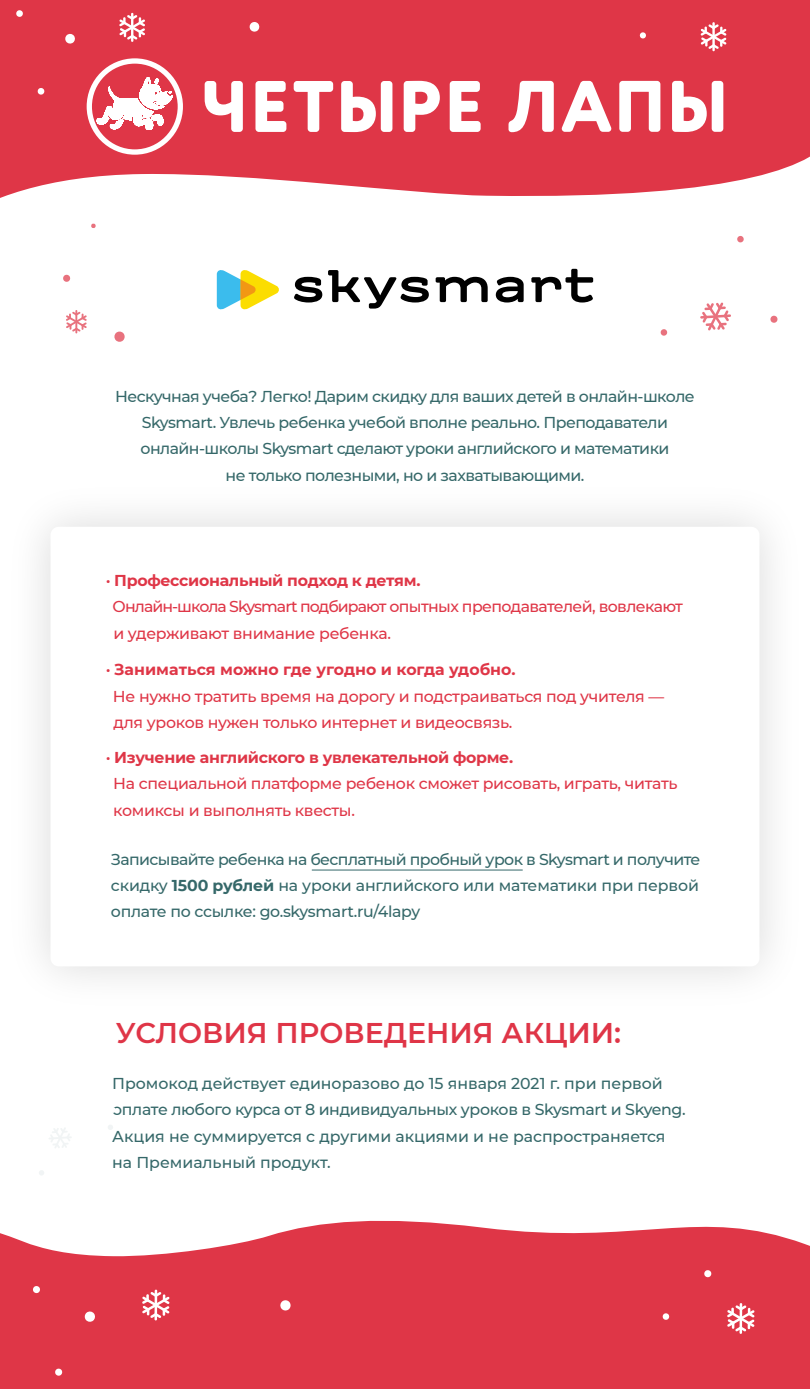
<style>
.page{position:relative;width:810px;height:1389px;background:#fff}
.page>*{position:absolute;margin:0;border:0;box-sizing:border-box;transform-origin:0 0}
.t1{font:600 28.5px "Montserrat";color:#df3547}
.t2{font:500 15.75px/26.2px "Montserrat";letter-spacing:-.03em;color:#356869;text-align:center}
.t3{font:500 15.75px/26.2px "Montserrat";letter-spacing:-.02em;color:#df3647}
.t4{font:500 15.75px/26.2px "Montserrat";color:#356869}
.t5{font:500 15.75px/26.2px "Montserrat";letter-spacing:-.04em;color:#df3647}
.s1{font-weight:700}
</style>
<div class="page">
<div style="left:0;top:0;width:810px;height:223px;background:#df3647"></div>
<svg style="left:119px;top:13px;width:26px;height:29px"></svg>
<svg style="left:701px;top:22px;width:26px;height:29px"></svg>
<svg style="left:65px;top:33px;width:10px;height:11px"></svg>
<svg style="left:249px;top:22px;width:11px;height:10px"></svg>
<svg style="left:639px;top:32px;width:7px;height:7px"></svg>
<svg style="left:16px;top:10px;width:7px;height:7px"></svg>
<svg style="left:37px;top:88px;width:8px;height:7px"></svg>
<svg style="left:87px;top:58px;width:96px;height:51px"></svg>
<svg style="left:205px;top:81px;width:38px;height:28px"></svg>
<svg style="left:255px;top:81px;width:31px;height:28px"></svg>
<svg style="left:294px;top:81px;width:39px;height:28px"></svg>
<svg style="left:341px;top:81px;width:51px;height:28px"></svg>
<svg style="left:404px;top:81px;width:36px;height:28px"></svg>
<svg style="left:450px;top:81px;width:30px;height:28px"></svg>
<svg style="left:517px;top:81px;width:37px;height:28px"></svg>
<svg style="left:569px;top:81px;width:35px;height:28px"></svg>
<svg style="left:619px;top:81px;width:41px;height:28px"></svg>
<svg style="left:672px;top:81px;width:51px;height:28px"></svg>
<svg style="left:0;top:109px;width:810px;height:225px;fill:#fff"></svg>
<svg style="left:0;top:1220px;width:810px;height:169px;background:#e14858"></svg>
<svg style="left:66px;top:310px;width:21px;height:23px"></svg>
<svg style="left:700px;top:302px;width:31px;height:29px"></svg>
<svg style="left:114px;top:331px;width:11px;height:11px"></svg>
<svg style="left:91px;top:224px;width:5px;height:4px"></svg>
<svg style="left:660px;top:329px;width:8px;height:7px"></svg>
<svg style="left:737px;top:235px;width:7px;height:8px"></svg>
<svg style="left:770px;top:315px;width:8px;height:8px"></svg>
<svg style="left:63px;top:274px;width:8px;height:8px"></svg>
<svg style="left:49px;top:1128px;width:23px;height:20px"></svg>
<svg style="left:39px;top:1170px;width:5px;height:5px"></svg>
<svg style="left:108px;top:1125px;width:5px;height:5px"></svg>
<svg style="left:142px;top:1289px;width:28px;height:31px"></svg>
<svg style="left:727px;top:1303px;width:28px;height:31px"></svg>
<svg style="left:84px;top:1311px;width:12px;height:11px"></svg>
<svg style="left:280px;top:1299px;width:11px;height:12px"></svg>
<svg style="left:662px;top:1313px;width:8px;height:7px"></svg>
<svg style="left:32px;top:1285px;width:9px;height:8px"></svg>
<svg style="left:55px;top:1368px;width:8px;height:8px"></svg>
<svg style="left:704px;top:1269px;width:8px;height:8px"></svg>
<svg style="left:217px;top:269px;width:63px;height:42px"></svg>
<svg style="left:294px;top:277px;width:28px;height:25px"></svg>
<svg style="left:328px;top:270px;width:101px;height:39px"></svg>
<svg style="left:436px;top:277px;width:52px;height:25px"></svg>
<svg style="left:496px;top:277px;width:28px;height:25px"></svg>
<svg style="left:531px;top:269px;width:62px;height:33px"></svg>
<hr style="left:312px;top:869px;width:211px;height:1px;background:#356869">
<p class="t2" style="left:115px;top:382px;width:581px">Нескучная учеба? Легко! Дарим скидку для ваших детей в онлайн-школе Skysmart. Увлечь ребенка учебой вполне реально. Преподаватели онлайн-школы Skysmart сделают уроки английского и математики<br>не только полезными, но и захватывающими.</p>
<p class="t5" style="left:113px;top:567px;width:572px;text-indent:-7px">• <span class="s1">Профессиональный подход к детям.<br></span>Онлайн-школа Skysmart подбирают опытных преподавателей, вовлекают и удерживают внимание ребенка.</p>
<p class="t3" style="left:113px;top:656px;width:553px;text-indent:-7px">• <span class="s1">Заниматься можно где угодно и когда удобно.<br></span>Не нужно тратить время на дорогу и подстраиваться под учителя — для уроков нужен только интернет и видеосвязь.</p>
<p class="t3" style="left:113px;top:744px;width:566px;text-indent:-8px">• <span class="s1">Изучение английского в увлекательной форме.<br></span>На специальной платформе ребенок сможет рисовать, играть, читать комиксы и выполнять квесты.</p>
<p class="t2" style="left:111px;top:845px;width:591px;text-align:justify">Записывайте ребенка на бесплатный пробный урок в Skysmart и получите скидку <span class="s1">1500 рублей</span> на уроки английского или математики при первой оплате по ссылке: go.skysmart.ru/4lapy</p>
<h1 class="t1" style="left:116px;top:1012px;width:507px">УСЛОВИЯ ПРОВЕДЕНИЯ АКЦИИ:</h1>
<p class="t4" style="left:112px;top:1069px;width:575px">Промокод действует единоразово до 15 января 2021 г. при первой оплате любого курса от 8 индивидуальных уроков в Skysmart и Skyeng.<br>Акция не суммируется с другими акциями и не распространяется на Премиальный продукт.</p>
</div>
